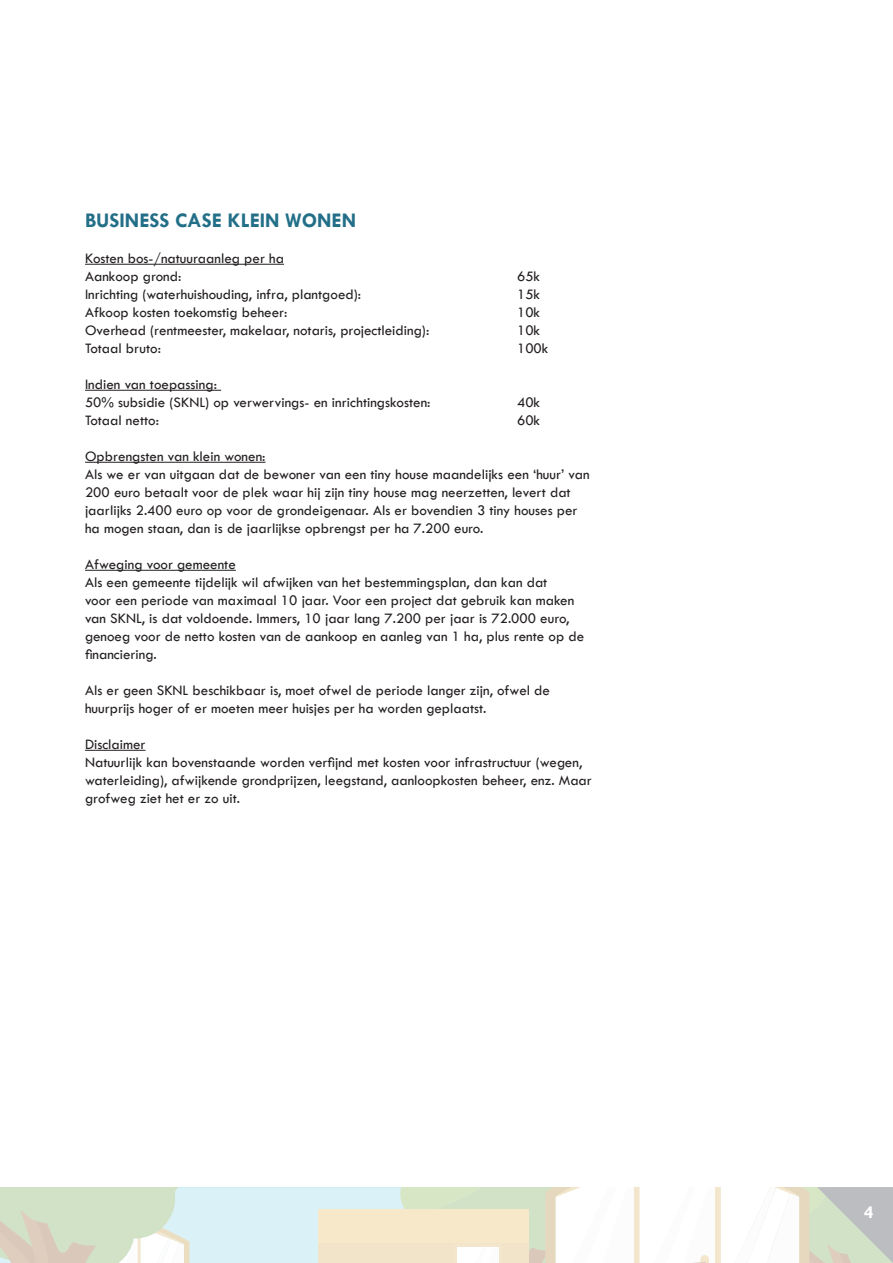
<style>
.page{position:relative;width:893px;height:1263px;background:#fff}
.page>*{position:absolute;margin:0;border:0;box-sizing:border-box;transform-origin:0 0}
.t1{font:700 21px "Tw Cen";color:#236f88}
.t2{font:700 18px "Tw Cen";color:#fff}
.t3{font:15px/18px "Tw Cen";color:#231f20}
</style>
<div class="page">
<div style="left:0;top:1187px;width:893px;height:76px;background:#daf1f7"></div>
<hr style="left:0;top:1187px;width:893px;height:1px;background:#56c9e3">
<div style="left:319px;top:1209px;width:210px;height:54px;background:#f2e4c8"></div>
<div style="left:319px;top:1209px;width:210px;height:33px;background:#f7e8c9"></div>
<svg style="left:0;top:1187px;width:203px;height:76px;background:#d8e2cf"></svg>
<hr style="left:85px;top:264px;width:199px;height:1px;background:#231f20">
<hr style="left:85px;top:390px;width:136px;height:1px;background:#231f20">
<hr style="left:85px;top:462px;width:181px;height:1px;background:#231f20">
<hr style="left:85px;top:570px;width:151px;height:1px;background:#231f20">
<hr style="left:85px;top:750px;width:61px;height:1px;background:#231f20">
<svg style="left:396px;top:1187px;width:497px;height:76px"></svg>
<p class="t1" style="left:85px;top:208px;width:273px">BUSINESS CASE KLEIN WONEN</p>
<p class="t3" style="left:85px;top:249px;width:201px">Kosten bos-/natuuraanleg per ha</p>
<p class="t3" style="left:85px;top:267px;width:98px">Aankoop grond:</p>
<p class="t3" style="left:517px;top:267px;width:25px">65k</p>
<p class="t3" style="left:85px;top:285px;width:278px">Inrichting (waterhuishouding, infra, plantgoed):</p>
<p class="t3" style="left:517px;top:285px;width:25px">15k</p>
<p class="t3" style="left:85px;top:303px;width:204px">Afkoop kosten toekomstig beheer:</p>
<p class="t3" style="left:517px;top:303px;width:25px">10k</p>
<p class="t3" style="left:85px;top:321px;width:346px">Overhead (rentmeester, makelaar, notaris, projectleiding):</p>
<p class="t3" style="left:517px;top:321px;width:25px">10k</p>
<p class="t3" style="left:85px;top:339px;width:77px">Totaal bruto:</p>
<p class="t3" style="left:517px;top:339px;width:33px">100k</p>
<p class="t3" style="left:85px;top:375px;width:133px">Indien van toepassing:</p>
<p class="t3" style="left:85px;top:393px;width:347px">50% subsidie (SKNL) op verwervings- en inrichtingskosten:</p>
<p class="t3" style="left:517px;top:393px;width:25px">40k</p>
<p class="t3" style="left:85px;top:411px;width:75px">Totaal netto:</p>
<p class="t3" style="left:517px;top:411px;width:25px">60k</p>
<p class="t3" style="left:85px;top:447px;width:182px">Opbrengsten van klein wonen:</p>
<p class="t3" style="left:85px;top:465px;width:506px">Als we er van uitgaan dat de bewoner van een tiny house maandelijks een ‘huur’ van 200 euro betaalt voor de plek waar hij zijn tiny house mag neerzetten, levert dat jaarlijks 2.400 euro op voor de grondeigenaar. Als er bovendien 3 tiny houses per ha mogen staan, dan is de jaarlijkse opbrengst per ha 7.200 euro.</p>
<p class="t3" style="left:85px;top:555px;width:152px">Afweging voor gemeente</p>
<p class="t3" style="left:85px;top:573px;width:501px">Als een gemeente tijdelijk wil afwijken van het bestemmingsplan, dan kan dat<br>voor een periode van maximaal 10 jaar. Voor een project dat gebruik kan maken van SKNL, is dat voldoende. Immers, 10 jaar lang 7.200 per jaar is 72.000 euro, genoeg voor de netto kosten van de aankoop en aanleg van 1 ha, plus rente op de financiering.</p>
<p class="t3" style="left:85px;top:681px;width:466px">Als er geen SKNL beschikbaar is, moet ofwel de periode langer zijn, ofwel de huurprijs hoger of er moeten meer huisjes per ha worden geplaatst.</p>
<p class="t3" style="left:85px;top:735px;width:62px">Disclaimer</p>
<p class="t3" style="left:85px;top:753px;width:508px">Natuurlijk kan bovenstaande worden verfijnd met kosten voor infrastructuur (wegen, waterleiding), afwijkende grondprijzen, leegstand, aanloopkosten beheer, enz. Maar grofweg ziet het er zo uit.</p>
<p class="t2" style="left:864px;top:1201px;width:11px">4</p>
</div>
